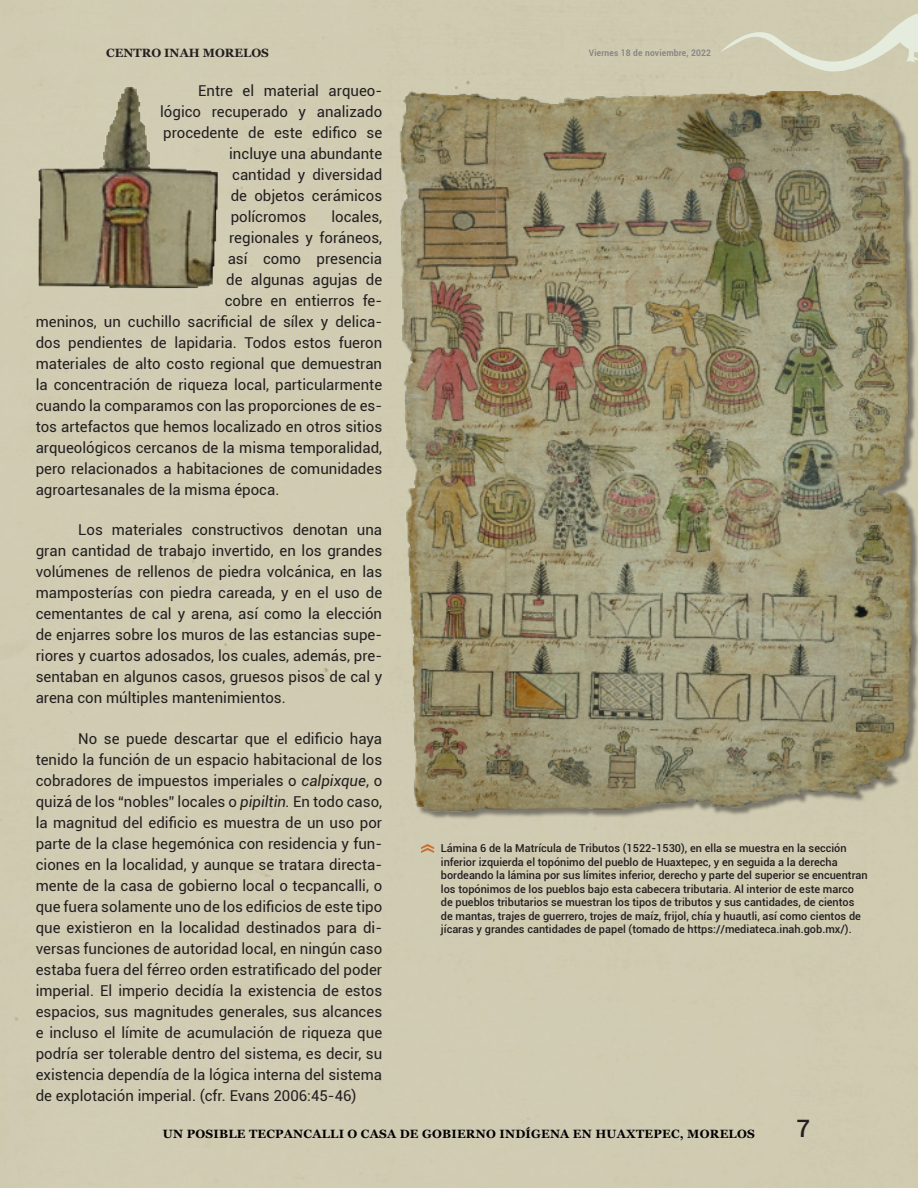
<style>
.page{position:relative;width:918px;height:1188px;background:#fff}
.page>*{position:absolute;margin:0;border:0;box-sizing:border-box;transform-origin:0 0}
.t1{font:500 24px "Roboto";color:#231f20}
.TEXTO_COMPLETO{font:15px/21px "Roboto";color:#231f20;text-align:justify}
.t2{font:700 12px "Georgia";letter-spacing:.02em;color:#000001}
.t3{font:700 12px "Georgia";color:#231f20}
.t4{font:500 10.95px/13.5px "Roboto";color:#231f20}
.t5{font:700 9px "Roboto";letter-spacing:.02em;color:#878787;scale:.94 1}
.s1{font-style:italic}
</style>
<div class="page">
<img style="left:395px;top:85px;width:523px;height:738px">
<img style="left:35px;top:85px;width:187px;height:204px">
<svg style="left:421px;top:844px;width:13px;height:9px"></svg>
<svg style="left:0;top:14px;width:1px;height:57px"></svg>
<svg style="left:721px;top:14px;width:197px;height:57px;background:#d3d1b9"></svg>
<p class="t3" style="left:106px;top:45px;width:164px">CENTRO INAH MORELOS</p>
<p class="t5" style="left:589px;top:47px;width:131px">Viernes 18 de noviembre, 2022</p>
<p class="TEXTO_COMPLETO" style="left:198px;top:80px;width:185px">Entre el material arqueo-</p>
<p class="TEXTO_COMPLETO" style="left:160px;top:101px;width:223px">lógico recuperado y analizado</p>
<p class="TEXTO_COMPLETO" style="left:163px;top:122px;width:220px">procedente de este edifico se</p>
<p class="TEXTO_COMPLETO" style="left:229px;top:143px;width:154px">incluye una abundante</p>
<p class="TEXTO_COMPLETO" style="left:232px;top:164px;width:151px">cantidad y diversidad</p>
<p class="TEXTO_COMPLETO" style="left:231px;top:185px;width:153px">de objetos cerámicos</p>
<p class="TEXTO_COMPLETO" style="left:231px;top:206px;width:77px">polícromos</p>
<p class="TEXTO_COMPLETO" style="left:331px;top:206px;width:52px">locales,</p>
<p class="TEXTO_COMPLETO" style="left:229px;top:227px;width:154px">regionales y foráneos,</p>
<p class="TEXTO_COMPLETO" style="left:228px;top:248px;width:156px">así como presencia</p>
<p class="TEXTO_COMPLETO" style="left:226px;top:269px;width:157px">de algunas agujas de</p>
<p class="TEXTO_COMPLETO" style="left:225px;top:290px;width:159px">cobre en entierros fe-</p>
<p class="TEXTO_COMPLETO" style="left:36px;top:311px;width:348px">meninos, un cuchillo sacrificial de sílex y delica-</p>
<p class="TEXTO_COMPLETO" style="left:36px;top:332px;width:348px">dos pendientes de lapidaria. Todos estos fueron</p>
<p class="TEXTO_COMPLETO" style="left:36px;top:353px;width:348px">materiales de alto costo regional que demuestran</p>
<p class="TEXTO_COMPLETO" style="left:36px;top:374px;width:348px">la concentración de riqueza local, particularmente</p>
<p class="TEXTO_COMPLETO" style="left:36px;top:395px;width:348px">cuando la comparamos con las proporciones de es-</p>
<p class="TEXTO_COMPLETO" style="left:36px;top:416px;width:348px">tos artefactos que hemos localizado en otros sitios</p>
<p class="TEXTO_COMPLETO" style="left:36px;top:437px;width:348px">arqueológicos cercanos de la misma temporalidad,</p>
<p class="TEXTO_COMPLETO" style="left:36px;top:458px;width:348px">pero relacionados a habitaciones de comunidades</p>
<p class="TEXTO_COMPLETO" style="left:36px;top:479px;width:245px">agroartesanales de la misma época.</p>
<p class="TEXTO_COMPLETO" style="left:36px;top:519px;width:348px;text-indent:43px">Los materiales constructivos denotan una gran cantidad de trabajo invertido, en los grandes volúmenes de rellenos de piedra volcánica, en las mamposterías con piedra careada, y en el uso de cementantes de cal y arena, así como la elección de enjarres sobre los muros de las estancias supe&shy;riores y cuartos adosados, los cuales, además, pre&shy;sentaban en algunos casos, gruesos pisos de cal y arena con múltiples mantenimientos.</p>
<p class="TEXTO_COMPLETO" style="left:36px;top:727px;width:348px;text-indent:43px">No se puede descartar que el edificio haya tenido la función de un espacio habitacional de los cobradores de impuestos imperiales o <span class="s1">calpixque</span>, o quizá de los “nobles” locales o <span class="s1">pipiltin.</span> En todo caso, la magnitud del edificio es muestra de un uso por parte de la clase hegemónica con residencia y fun&shy;ciones en la localidad, y aunque se tratara directa&shy;mente de la casa de gobierno local o tecpancalli, o que fuera solamente uno de los edificios de este tipo que existieron en la localidad destinados para di&shy;versas funciones de autoridad local, en ningún caso estaba fuera del férreo orden estratificado del poder imperial. El imperio decidía la existencia de estos espacios, sus magnitudes generales, sus alcances e incluso el límite de acumulación de riqueza que podría ser tolerable dentro del sistema, es decir, su existencia dependía de la lógica interna del sistema de explotación imperial. (cfr. Evans 2006:45-46)</p>
<p class="t4" style="left:441px;top:841px;width:428px">Lámina 6 de la Matrícula de Tributos (1522-1530), en ella se muestra en la sección inferior izquierda el topónimo del pueblo de Huaxtepec, y en seguida a la derecha bordeando la lámina por sus límites inferior, derecho y parte del superior se encuentran los topónimos de los pueblos bajo esta cabecera tributaria. Al interior de este marco de pueblos tributarios se muestran los tipos de tributos y sus cantidades, de cientos de mantas, trajes de guerrero, trojes de maíz, frijol, chía y huautli, así como cientos de jícaras y grandes cantidades de papel (tomado de https://mediateca.inah.gob.mx/).</p>
<p class="t2" style="left:163px;top:1126px;width:593px">UN POSIBLE TECPANCALLI O CASA DE GOBIERNO INDÍGENA EN HUAXTEPEC, MORELOS</p>
<h1 class="t1" style="left:796px;top:1112px;width:15px">7</h1>
</div>
